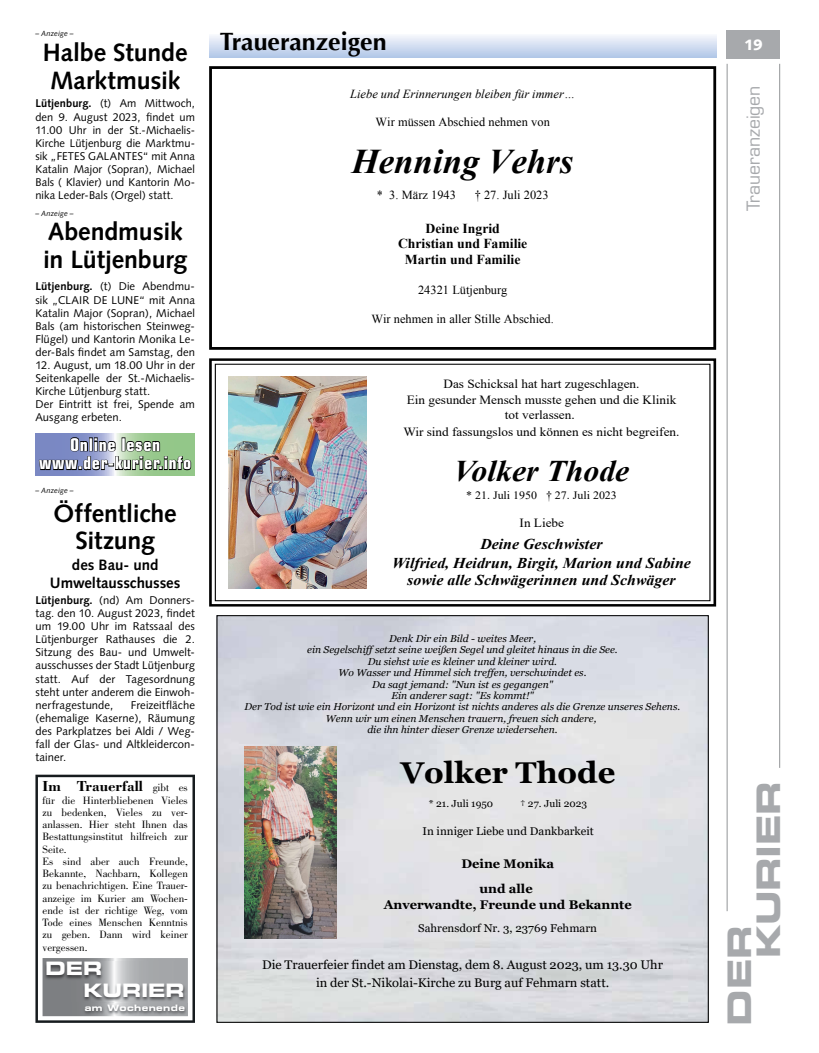
<style>
.page{position:relative;width:819px;height:1053px;background:#fff}
.page>*{position:absolute;margin:0;border:0;box-sizing:border-box;transform-origin:0 0}
.t1{font:italic 700 34.62px "Times New Roman";color:#000}
.t2{font:32.5px/28.9px "Eurostile LT Std Bold Ex 2";letter-spacing:-.01em;color:#a7a9ac}
.t3{font:700 30px "Georgia";color:#000}
.t4{font:italic 700 30px "Times New Roman";color:#000;scale:1.06 1}
.t5{font:700 25px/27.5px "Syntax LT Std";letter-spacing:-.005em;color:#000}
.t6{font:700 25px "Optima";color:#000}
.t7{font:18.5px/21.2px "Eurostile LT Std Bold Ex 2";letter-spacing:-.01em;color:#fff}
.t8{font:700 condensed 17.5px/18.8px "Eurostile LT Std";letter-spacing:.04em;color:#fff;text-align:center}
.t9{font:17.5px "Eurostile LT Std";color:#a7a9ac}
.t10{font:italic 700 15px/17.2px "Times New Roman";color:#000;text-align:center;scale:1.06 1}
.t11{font:700 15px/17.5px "Syntax LT Std";letter-spacing:-.005em;color:#000;text-align:center}
.t12{font:700 15px "Bodoni Std";color:#000}
.t13{font:900 15px "Syntax LT Std";color:#fff}
.t14{font:700 13.62px/15.6px "Times New Roman";color:#000;text-align:center}
.t15{font:12.5px/16.9px "Times New Roman";color:#000;text-align:center;scale:1.06 1}
.t16{font:12.5px/17.5px "Georgia";color:#000;text-align:center}
.t17{font:700 12.5px/25px "Georgia";color:#000;text-align:center}
.t18{font:12.38px "Times New Roman";color:#000}
.t19{font:italic 12.38px "Times New Roman";color:#000}
.t20{font:11.25px/13px "Syntax";letter-spacing:.005em;color:#000;text-align:justify}
.t21{font:11.25px "Georgia";color:#000}
.t22{font:11.25px "Times New Roman";color:#000;scale:1.06 1}
.t23{font:11px/12.2px "Bodoni Std";color:#000}
.t24{font:italic 10px/11.4px "Georgia";color:#000;text-align:center}
.t25{font:10px "Georgia";color:#000}
.t26{font:8.88px "Eurostile Bold Extended Two";letter-spacing:.04em;color:#fff}
.t27{font:italic 7.5px "Syntax LT Std";letter-spacing:.015em;color:#000}
.s1{font-weight:700}
.s2{font-weight:400;font-size:11px}
</style>
<div class="page">
<hr style="left:726px;top:64px;width:1px;height:847px;background:#939598">
<hr style="left:779px;top:64px;width:1px;height:703px;background:#939598">
<div style="left:726px;top:30px;width:54px;height:29px;background:#a7a9ac"></div>
<div style="left:209px;top:66px;width:507px;height:284px;border:3px solid #000"></div>
<div style="left:216px;top:615px;width:492px;height:407px;background:linear-gradient(to right,#d6d8de,#e0e1e5)"></div>
<img style="left:244px;top:746px;width:93px;height:192px">
<div style="left:215px;top:363px;width:495px;height:238px;border:1px solid #000"></div>
<img style="left:228px;top:376px;width:139px;height:212px">
<div style="left:209px;top:358px;width:507px;height:248px;border:3px solid #000"></div>
<svg style="left:209px;top:36px;width:333px;height:22px;background:#d0dcf0"></svg>
<svg style="left:542px;top:36px;width:174px;height:22px;background:#d0dcf0"></svg>
<svg style="left:35px;top:774px;width:160px;height:248px"></svg>
<svg style="left:43px;top:957px;width:145px;height:59px;background:#9d9fa1"></svg>
<img style="left:44px;top:961px;width:142px;height:40px">
<img style="left:82px;top:1003px;width:105px;height:12px">
<svg style="left:35px;top:433px;width:160px;height:42px"></svg>
<svg style="left:38px;top:436px;width:154px;height:40px;background:#728686"></svg>
<p class="t27" style="left:35px;top:29px;width:40px">– Anzeige –</p>
<p class="t5" style="left:43px;top:39px;width:146px">Halbe Stunde<br>Marktmusik</p>
<p class="t20" style="left:35px;top:97px;width:161px"><span class="s1">Lütjenburg.</span> (t) Am Mittwoch, den 9. August 2023, findet um 11.00 Uhr in der St.-Michaelis-Kirche Lütjenburg die Marktmu&shy;sik „FETES GALANTES“ mit Anna Katalin Major (Sopran), Michael Bals ( Klavier) und Kantorin Mo&shy;nika Leder-Bals (Orgel) statt.</p>
<p class="t27" style="left:35px;top:209px;width:40px">– Anzeige –</p>
<p class="t5" style="left:43px;top:218px;width:146px">Abendmusik in Lütjenburg</p>
<p class="t20" style="left:35px;top:280px;width:161px"><span class="s1">Lütjenburg.</span> (t) Die Abendmu&shy;sik „CLAIR DE LUNE“ mit Anna Katalin Major (Sopran), Michael Bals (am historischen Steinweg-Flügel) und Kantorin Monika Le&shy;der-Bals findet am Samstag, den</p>
<p class="t20" style="left:35px;top:358px;width:161px;text-align:left">12. August, um 18.00 Uhr in der<br>Seitenkapelle der St.-Michaelis-<br>Kirche Lütjenburg statt.<br>Der Eintritt ist frei, Spende am<br>Ausgang erbeten.</p>
<p class="t8" style="left:39px;top:435px;width:153px">Online lesen www.der-kurier.info</p>
<p class="t27" style="left:35px;top:486px;width:40px">– Anzeige –</p>
<p class="t5" style="left:54px;top:499px;width:125px;text-align:center">Öffentliche<br>Sitzung</p>
<p class="t11" style="left:50px;top:556px;width:132px">des Bau- und<br>Umweltausschusses</p>
<p class="t20" style="left:35px;top:593px;width:161px"><span class="s1">Lütjenburg.</span> (nd) Am Donners&shy;tag. den 10. August 2023, findet um 19.00 Uhr im Ratssaal des Lütjenburger Rathauses die 2.<br>Sitzung des Bau- und Umwelt&shy;ausschusses der Stadt Lütjenburg statt. Auf der Tagesordnung steht unter anderem die Einwoh&shy;nerfragestunde,</p>
<p class="t20" style="left:35px;top:698px;width:161px;text-indent:95px">Freizeitfläche (ehemalige Kaserne), Räumung des Parkplatzes bei Aldi / Weg&shy;fall der Glas- und Altkleidercon&shy;tainer.</p>
<p class="t12" style="left:43px;top:777px;width:147px">Im Trauerfall <span class="s2">gibt es</span></p>
<p class="t23" style="left:43px;top:794px;width:147px">für die Hinterbliebenen Vieles zu bedenken, Vieles zu ver&shy;anlassen. Hier steht Ihnen das<br>Bestattungsinstitut hilfreich zur<br>Seite.<br>Es sind aber auch Freunde,<br>Bekannte, Nachbarn, Kollegen zu benachrichtigen. Eine Trauer&shy;anzeige im Kurier am Wochen&shy;ende ist der richtige Weg, vom<br>Tode eines Menschen Kenntnis zu geben. Dann wird keiner vergessen.</p>
<p class="t7" style="left:84px;top:957px;width:103px;text-indent:-38px">DER<br>KURIER</p>
<p class="t26" style="left:85px;top:1001px;width:102px">am Wochenende</p>
<p class="t6" style="left:220px;top:27px;width:168px">Traueranzeigen</p>
<p class="t19" style="left:350px;top:85px;width:226px">Liebe und Erinnerungen bleiben für immer…</p>
<p class="t18" style="left:375px;top:114px;width:176px">Wir müssen Abschied nehmen von</p>
<p class="t1" style="left:352px;top:137px;width:223px">Henning Vehrs</p>
<p class="t18" style="left:377px;top:186px;width:81px">* 3. März 1943</p>
<p class="t18" style="left:474px;top:186px;width:75px">† 27. Juli 2023</p>
<p class="t14" style="left:398px;top:220px;width:131px">Deine Ingrid<br>Christian und Familie<br>Martin und Familie</p>
<p class="t18" style="left:418px;top:282px;width:91px">24321 Lütjenburg</p>
<p class="t18" style="left:371px;top:310px;width:184px">Wir nehmen in aller Stille Abschied.</p>
<p class="t15" style="left:406px;top:374px;width:256px">Das Schicksal hat hart zugeschlagen.<br>Ein gesunder Mensch musste gehen und die Klinik</p>
<p class="t15" style="left:403px;top:406px;width:262px">tot verlassen.<br>Wir sind fassungslos und können es nicht begreifen.</p>
<p class="t4" style="left:453px;top:449px;width:167px">Volker Thode</p>
<p class="t22" style="left:466px;top:487px;width:144px">* 21. Juli 1950 † 27. Juli 2023</p>
<p class="t10" style="left:480px;top:535px;width:117px">Deine Geschwister</p>
<p class="t15" style="left:519px;top:514px;width:43px">In Liebe</p>
<p class="t10" style="left:392px;top:554px;width:283px">Wilfried, Heidrun, Birgit, Marion und Sabine sowie alle Schwägerinnen und Schwäger</p>
<p class="t24" style="left:244px;top:633px;width:437px">Denk Dir ein Bild - weites Meer,<br>ein Segelschiff setzt seine weißen Segel und gleitet hinaus in die See.<br>Du siehst wie es kleiner und kleiner wird.<br>Wo Wasser und Himmel sich treffen, verschwindet es.<br>Da sagt jemand: "Nun ist es gegangen"<br>Ein anderer sagt: "Es kommt!"<br>Der Tod ist wie ein Horizont und ein Horizont ist nichts anderes als die Grenze unseres Sehens.<br>Wenn wir um einen Menschen trauern, freuen sich andere,<br>die ihn hinter dieser Grenze wiedersehen.</p>
<p class="t3" style="left:401px;top:753px;width:216px">Volker Thode</p>
<p class="t25" style="left:429px;top:797px;width:66px">* 21. Juli 1950</p>
<p class="t25" style="left:520px;top:797px;width:68px">† 27. Juli 2023</p>
<p class="t21" style="left:422px;top:824px;width:173px">In inniger Liebe und Dankbarkeit</p>
<p class="t17" style="left:461px;top:851px;width:94px">Deine Monika und alle</p>
<p class="t17" style="left:384px;top:892px;width:249px">Anverwandte, Freunde und Bekannte</p>
<p class="t21" style="left:418px;top:921px;width:180px">Sahrensdorf Nr. 3, 23769 Fehmarn</p>
<p class="t16" style="left:262px;top:956px;width:402px">Die Trauerfeier findet am Dienstag, dem 8. August 2023, um 13.30 Uhr in der St.-Nikolai-Kirche zu Burg auf Fehmarn statt.</p>
<p class="t13" style="left:744px;top:36px;width:20px">19</p>
<p class="t9" style="left:743px;top:211px;width:127px;rotate:-90deg">Traueranzeigen</p>
<p class="t2" style="left:724px;top:958px;width:179px;text-indent:-67px;rotate:-90deg">DER<br>KURIER</p>
</div>
